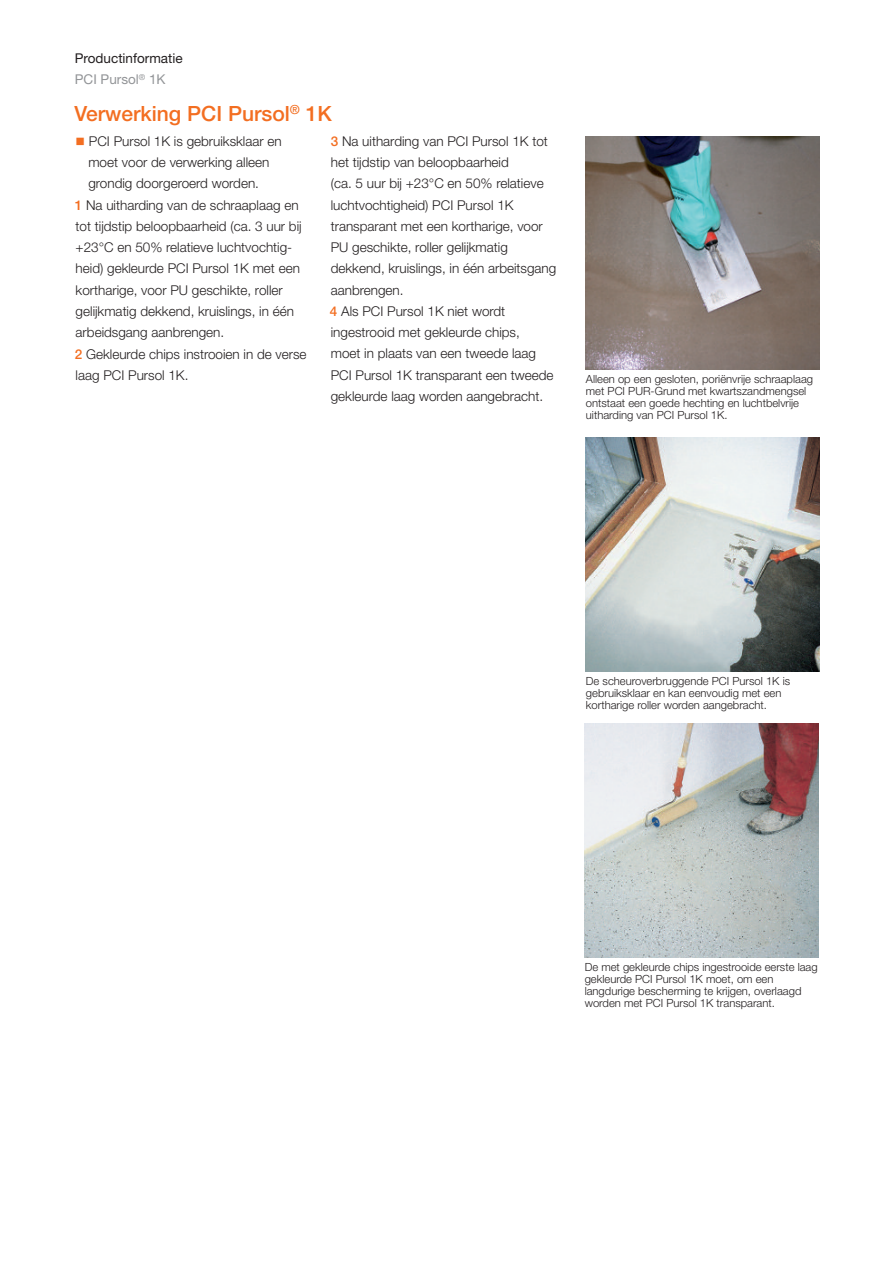
<style>
.page{position:relative;width:893px;height:1263px;background:#fff}
.page>*{position:absolute;margin:0;border:0;box-sizing:border-box;transform-origin:0 0}
.t1{font:500 21px "Helvetica Neue LT Pro";color:#f36e21}
.t2{font:300 13.5px/21.3px "Helvetica Neue LT Pro";color:#231f20}
.t3{font:13.5px/21.3px "Helvetica Neue LT Pro";color:#231f20}
.t4{font:300 11.25px/12px "Helvetica Neue LT Pro";color:#231f20}
.s1{color:#939598}
.s2{color:#f36e21}
.s3{font-weight:500;color:#f36e21}
</style>
<div class="page">
<img style="left:585px;top:724px;width:234px;height:234px">
<img style="left:586px;top:438px;width:234px;height:233px">
<img style="left:586px;top:136px;width:234px;height:234px">
<p class="t3" style="left:75px;top:49px;width:109px">Productinformatie<br><span class="s1">PCI Pursol</span><sup>®</sup> <span class="s1">1K</span></p>
<h1 class="t1" style="left:74px;top:106px;width:259px">Verwerking PCI Pursol<sup>®</sup> 1K</h1>
<p class="t2" style="left:76px;top:132px;width:208px"><span class="s2">■</span> PCI Pursol 1K is gebruiksklaar en</p>
<p class="t2" style="left:88px;top:153px;width:183px">moet voor de verwerking alleen</p>
<p class="t2" style="left:88px;top:174px;width:172px">grondig doorgeroerd worden.</p>
<p class="t2" style="left:75px;top:195px;width:225px"><span class="s3">1</span> Na uitharding van de schraaplaag en</p>
<p class="t2" style="left:76px;top:217px;width:228px">tot tijdstip beloopbaarheid (ca. 3 uur bij</p>
<p class="t2" style="left:76px;top:238px;width:218px">+23°C en 50% relatieve luchtvochtig-</p>
<p class="t2" style="left:76px;top:259px;width:226px">heid) gekleurde PCI Pursol 1K met een</p>
<p class="t2" style="left:76px;top:281px;width:209px">kortharige, voor PU geschikte, roller</p>
<p class="t2" style="left:76px;top:302px;width:220px">gelijkmatig dekkend, kruislings, in één</p>
<p class="t2" style="left:76px;top:323px;width:150px">arbeidsgang aanbrengen.</p>
<p class="t2" style="left:75px;top:344px;width:233px"><span class="s3">2</span> Gekleurde chips instrooien in de verse</p>
<p class="t2" style="left:76px;top:366px;width:114px">laag PCI Pursol 1K.</p>
<p class="t2" style="left:330px;top:132px;width:228px"><span class="s3">3</span> Na uitharding van PCI Pursol 1K tot het tijdstip van beloopbaarheid<br>(ca. 5 uur bij +23°C en 50% relatieve luchtvochtigheid) PCI Pursol 1K transparant met een kortharige, voor PU geschikte, roller gelijkmatig dekkend, kruislings, in één arbeitsgang aanbrengen.<br><span class="s3">4</span> Als PCI Pursol 1K niet wordt ingestrooid met gekleurde chips,<br>moet in plaats van een tweede laag PCI Pursol 1K transparant een tweede gekleurde laag worden aangebracht.</p>
<p class="t4" style="left:586px;top:374px;width:229px">Alleen op een gesloten, poriënvrije schraaplaag met PCI PUR-Grund met kwartszandmengsel ontstaat een goede hechting en luchtbelvrije uitharding van PCI Pursol 1K.</p>
<p class="t4" style="left:586px;top:676px;width:206px">De scheuroverbruggende PCI Pursol 1K is gebruiksklaar en kan eenvoudig met een kortharige roller worden aangebracht.</p>
<p class="t4" style="left:585px;top:962px;width:234px">De met gekleurde chips ingestrooide eerste laag gekleurde PCI Pursol 1K moet, om een langdurige bescherming te krijgen, overlaagd worden met PCI Pursol 1K transparant.</p>
</div>
